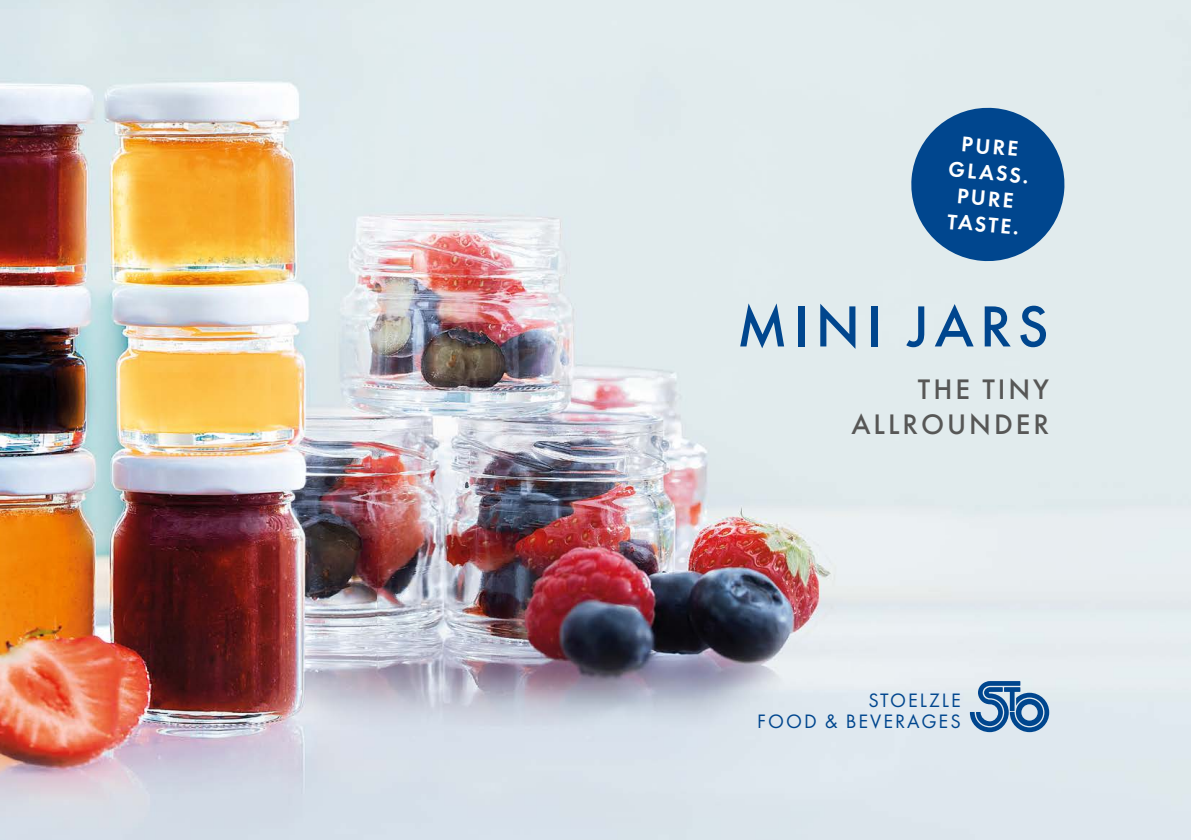
<style>
.page{position:relative;width:1191px;height:840px;background:#fff}
.page>*{position:absolute;margin:0;border:0;box-sizing:border-box;transform-origin:0 0}
.t1{font:500 60px "Futura PT";letter-spacing:.1em;color:#00468e}
.t2{font:500 29.2px/35.2px "Futura PT";letter-spacing:.1em;color:#575756;text-align:right}
.t3{font:600 22px/26px "Futura PT";color:#fff;text-align:center}
.t4{font:20.2px/21.6px "Futura PT";letter-spacing:.1em;color:#00468e;text-align:right}
</style>
<div class="page">
<img style="left:0;top:0;width:1191px;height:839px">
<svg style="left:908px;top:104px;width:159px;height:160px;background:#3e73a8"></svg>
<svg style="left:970px;top:680px;width:79px;height:51px;background:#7198be"></svg>
<p class="t3" style="left:952px;top:130px;width:82px;rotate:5deg">PURE<br>GLASS.<br>PURE<br>TASTE.</p>
<h1 class="t1" style="left:736px;top:290px;width:314px">MINI JARS</h1>
<h2 class="t2" style="left:851px;top:371px;width:199px">THE TINY<br>ALLROUNDER</h2>
<p class="t4" style="left:757px;top:688px;width:205px">STOELZLE<br>FOOD &amp; BEVERAGES</p>
</div>
